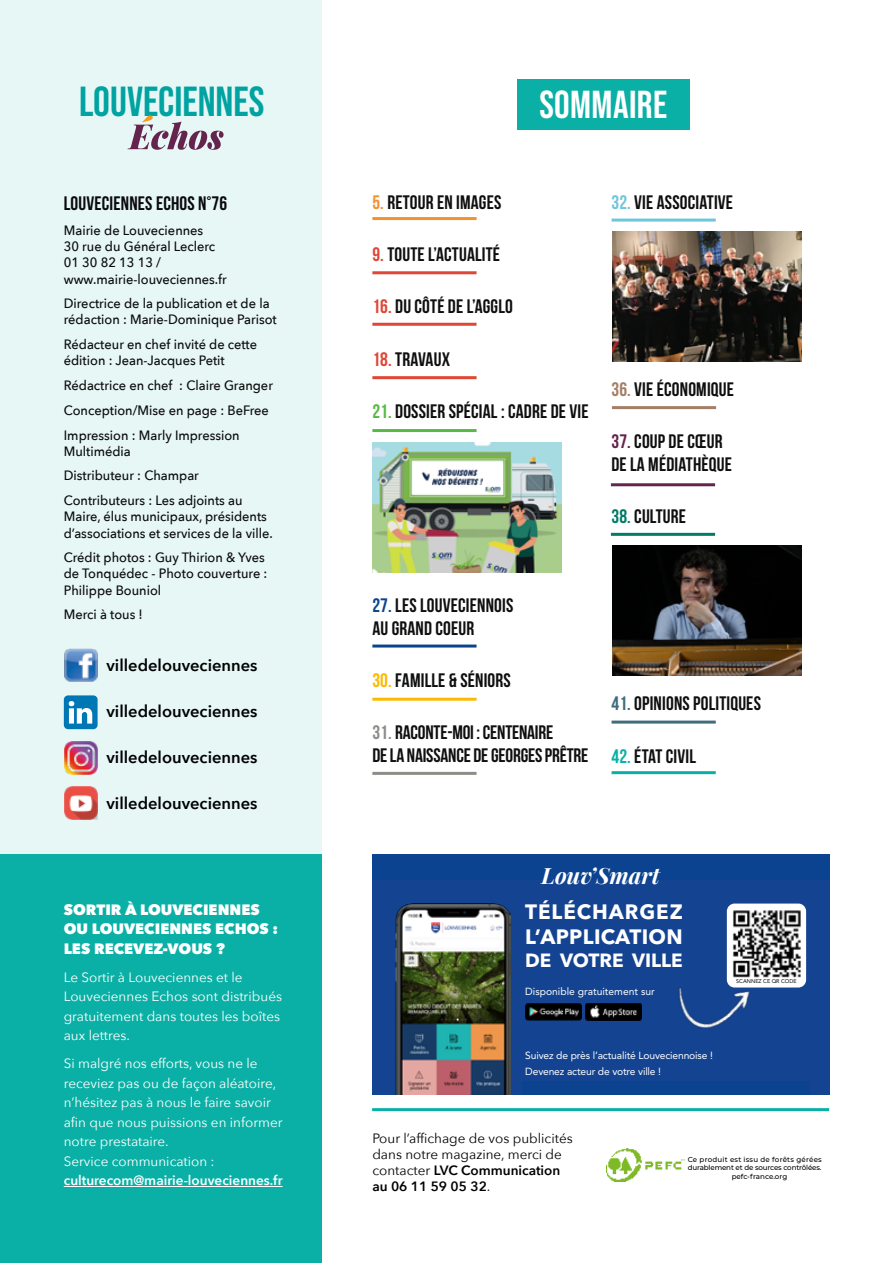
<style>
.page{position:relative;width:893px;height:1263px;background:#fff}
.page>*{position:absolute;margin:0;border:0;box-sizing:border-box;transform-origin:0 0}
.t1{font:700 45px "Bebas Neue";color:#fff}
.t2{font:42px "Bebas Neue";color:#00a3a1}
.t3{font:39px "Bebas Neue";letter-spacing:.01em;color:#fff}
.t4{font:italic 700 22.5px "Playfair Display";color:#fff}
.t5{font:700 20.7px/24.8px "Avenir Next LT Pro";letter-spacing:.03em;color:#fff}
.t6{font:700 19.5px/22.5px "Bebas Neue";letter-spacing:.01em;color:#0f0f0f}
.t7{font:700 19.5px/22.5px "Bebas Neue";letter-spacing:-.01em;color:#0f0f0f}
.t8{font:700 19.5px "Bebas Neue";letter-spacing:.01em;color:#0a0a0a}
.t9{font:700 19.05px "Avenir Next LT Pro";color:#fff}
.t10{font:600 16.5px "Avenir Next";color:#000}
.t11{font:800 15px/19.5px "Avenir Next";color:#fff}
.t12{font:500 13.5px/16.2px "Avenir Next";color:#0a0a0a;scale:.95 1}
.t13{font:13.5px/19.5px "Avenir Next";color:#fff}
.t14{font:13.5px/16.2px "Avenir Next";color:#000}
.t15{font:600 13.5px "Avenir Next";color:#fff}
.t16{font:10.35px/16.4px "Avenir LT Std";letter-spacing:-.015em;color:#fff}
.t17{font:500 7.05px "Montserrat";letter-spacing:-.01em;color:#000}
.t18{font:500 7.05px "Montserrat";letter-spacing:.03em;color:#000}
.t19{font:5.4px "Avenir LT Std";color:#000}
.s1{color:#f5902f}
.s2{color:#de4736}
.s3{color:#57b946}
.s4{color:#6dc6da}
.s5{color:#a37f67}
.s6{color:#65244d}
.s7{color:#007b66}
.s8{color:#0b4390}
.s9{color:#fbba00}
.s10{color:#8d8c86}
.s11{color:#406c7c}
.s12{color:#0ab0a5}
.s13{font-weight:600}
</style>
<div class="page">
<div style="left:0;top:855px;width:321px;height:408px;background:#0ab0a5"></div>
<div style="left:0;top:0;width:321px;height:855px;background:#e6f7f6"></div>
<hr style="left:64px;top:1186px;width:219px;height:1px;background:#fff">
<img style="left:64px;top:742px;width:33px;height:33px">
<img style="left:64px;top:648px;width:34px;height:34px">
<svg style="left:128px;top:115px;width:96px;height:35px"></svg>
<hr style="left:372px;top:1108px;width:457px;height:3px;background:#0ab0a5">
<div style="left:517px;top:79px;width:172px;height:51px;background:#0ab0a5"></div>
<hr style="left:372px;top:217px;width:105px;height:3px;background:#f5902f">
<hr style="left:372px;top:271px;width:105px;height:3px;background:#de4736">
<hr style="left:372px;top:323px;width:105px;height:3px;background:#de4736">
<hr style="left:611px;top:483px;width:104px;height:3px;background:#65244d">
<hr style="left:612px;top:771px;width:104px;height:3px;background:#0ab0a5">
<hr style="left:612px;top:219px;width:104px;height:3px;background:#6dc6da">
<hr style="left:612px;top:720px;width:104px;height:3px;background:#406c7c">
<hr style="left:612px;top:406px;width:104px;height:3px;background:#a37f67">
<div style="left:64px;top:695px;width:34px;height:34px;background:#0077b5;border-radius:4px"></div>
<svg style="left:69px;top:701px;width:23px;height:22px"></svg>
<hr style="left:372px;top:772px;width:105px;height:3px;background:#8d8c86">
<hr style="left:611px;top:533px;width:104px;height:3px;background:#007b66">
<img style="left:64px;top:786px;width:33px;height:33px">
<img style="left:606px;top:1148px;width:79px;height:34px">
<hr style="left:372px;top:376px;width:105px;height:3px;background:#de4736">
<div style="left:372px;top:855px;width:457px;height:240px;background:#0b4390"></div>
<div style="left:372px;top:880px;width:457px;height:215px;background:#144391"></div>
<img style="left:678px;top:963px;width:83px;height:66px">
<img style="left:395px;top:903px;width:115px;height:192px">
<div style="left:727px;top:903px;width:79px;height:84px;background:#fff;border-radius:8px"></div>
<img style="left:732px;top:910px;width:69px;height:68px">
<img style="left:525px;top:1003px;width:57px;height:17px">
<img style="left:585px;top:1003px;width:57px;height:17px">
<div style="left:522px;top:1081px;width:288px;height:14px;background:#0b4390"></div>
<img style="left:372px;top:443px;width:190px;height:130px">
<hr style="left:372px;top:429px;width:105px;height:3px;background:#57b946">
<hr style="left:372px;top:698px;width:105px;height:3px;background:#fbba00">
<img style="left:612px;top:545px;width:189px;height:130px">
<hr style="left:372px;top:644px;width:105px;height:3px;background:#0b4390">
<img style="left:612px;top:232px;width:189px;height:129px">
<h2 class="t2" style="left:79px;top:78px;width:187px">LOUVECIENNES</h2>
<h3 class="t8" style="left:64px;top:193px;width:165px">LOUVECIENNES ECHOS N°76</h3>
<p class="t12" style="left:64px;top:222px;width:173px">Mairie de Louveciennes<br>30 rue du Général Leclerc<br>01 30 82 13 13 / www.mairie-louveciennes.fr</p>
<p class="t12" style="left:64px;top:295px;width:226px">Directrice de la publication et de la rédaction : Marie-Dominique Parisot</p>
<p class="t12" style="left:64px;top:336px;width:205px">Rédacteur en chef invité de cette édition : Jean-Jacques Petit</p>
<p class="t12" style="left:64px;top:373px;width:222px;line-height:24.8px">Rédactrice en chef : Claire Granger<br>Conception/Mise en page : BeFree<br>Impression : Marly Impression</p>
<p class="t12" style="left:64px;top:438px;width:190px;line-height:24.8px">Multimédia<br>Distributeur : Champar<br>Contributeurs : Les adjoints au</p>
<p class="t12" style="left:64px;top:508px;width:222px">Maire, élus municipaux, présidents d’associations et services de la ville.</p>
<p class="t12" style="left:64px;top:549px;width:216px">Crédit photos : Guy Thirion &amp; Yves de Tonquédec - Photo couverture :<br>Philippe Bouniol</p>
<p class="t12" style="left:64px;top:606px;width:85px">Merci à tous !</p>
<p class="t10" style="left:106px;top:651px;width:153px">villedelouveciennes</p>
<p class="t10" style="left:106px;top:697px;width:153px">villedelouveciennes</p>
<p class="t10" style="left:106px;top:743px;width:153px">villedelouveciennes</p>
<p class="t10" style="left:106px;top:789px;width:153px">villedelouveciennes</p>
<p class="t11" style="left:64px;top:900px;width:216px">SORTIR À LOUVECIENNES<br>OU LOUVECIENNES ECHOS :<br>LES RECEVEZ-VOUS ?</p>
<p class="t13" style="left:64px;top:967px;width:220px">Le Sortir à Louveciennes et le<br>Louveciennes Echos sont distribués gratuitement dans toutes les boîtes aux lettres.</p>
<p class="t13" style="left:64px;top:1053px;width:220px">Si malgré nos efforts, vous ne le receviez pas ou de façon aléatoire, n’hésitez pas à nous le faire savoir afin que nous puissions en informer notre prestataire.<br>Service communication :</p>
<p class="t15" style="left:64px;top:1169px;width:220px">culturecom@mairie-louveciennes.fr</p>
<h1 class="t1" style="left:512px;top:79px;width:146px">SOMMAIRE</h1>
<h3 class="t3" style="left:539px;top:83px;width:129px">SOMMAIRE</h3>
<h3 class="t6" style="left:372px;top:191px;width:130px"><span class="s1">5.</span> RETOUR EN IMAGES</h3>
<h3 class="t6" style="left:372px;top:243px;width:129px"><span class="s2">9.</span> TOUTE L’ACTUALITÉ</h3>
<h3 class="t6" style="left:372px;top:295px;width:142px"><span class="s2">16.</span> DU CÔTÉ DE L’AGGLO</h3>
<h3 class="t6" style="left:372px;top:347px;width:79px"><span class="s2">18.</span> TRAVAUX</h3>
<h3 class="t6" style="left:372px;top:400px;width:218px"><span class="s3">21.</span> DOSSIER SPÉCIAL : CADRE DE VIE</h3>
<h3 class="t6" style="left:611px;top:190px;width:123px"><span class="s4">32.</span> VIE ASSOCIATIVE</h3>
<h3 class="t6" style="left:611px;top:378px;width:124px"><span class="s5">36.</span> VIE ÉCONOMIQUE</h3>
<h3 class="t6" style="left:611px;top:430px;width:122px"><span class="s6">37.</span> COUP DE CŒUR<br>DE LA MÉDIATHÈQUE</h3>
<h3 class="t6" style="left:611px;top:505px;width:76px"><span class="s7">38.</span> CULTURE</h3>
<h3 class="t6" style="left:372px;top:594px;width:142px"><span class="s8">27.</span> LES LOUVECIENNOIS<br>AU GRAND COEUR</h3>
<h3 class="t6" style="left:372px;top:669px;width:140px"><span class="s9">30.</span> FAMILLE &amp; SÉNIORS</h3>
<h3 class="t7" style="left:372px;top:721px;width:218px"><span class="s10">31.</span> RACONTE-MOI : CENTENAIRE<br>DE LA NAISSANCE DE GEORGES PRÊTRE</h3>
<h3 class="t6" style="left:611px;top:692px;width:151px"><span class="s11">41.</span> OPINIONS POLITIQUES</h3>
<h3 class="t6" style="left:611px;top:744px;width:86px"><span class="s12">42.</span> ÉTAT CIVIL</h3>
<h3 class="t4" style="left:541px;top:860px;width:120px">Louv’Smart</h3>
<h3 class="t5" style="left:525px;top:899px;width:159px">TÉLÉCHARGEZ<br>L’APPLICATION</h3>
<h3 class="t9" style="left:525px;top:948px;width:159px">DE VOTRE VILLE</h3>
<p class="t16" style="left:525px;top:984px;width:131px">Disponible gratuitement sur</p>
<p class="t16" style="left:525px;top:1047px;width:189px">Suivez de près l’actualité Louveciennoise !<br>Devenez acteur de votre ville !</p>
<p class="t19" style="left:736px;top:978px;width:62px">SCANNEZ CE QR CODE</p>
<p class="t14" style="left:372px;top:1129px;width:202px">Pour l’affichage de vos publicités dans notre magazine, merci de contacter <span class="s13">LVC Communication au 06 11 59 05 32</span>.</p>
<p class="t18" style="left:688px;top:1154px;width:136px">Ce produit est issu de forêts gérées</p>
<p class="t17" style="left:688px;top:1163px;width:135px">durablement et de sources contrôlées.</p>
<p class="t17" style="left:732px;top:1171px;width:57px">pefc-france.org</p>
</div>
